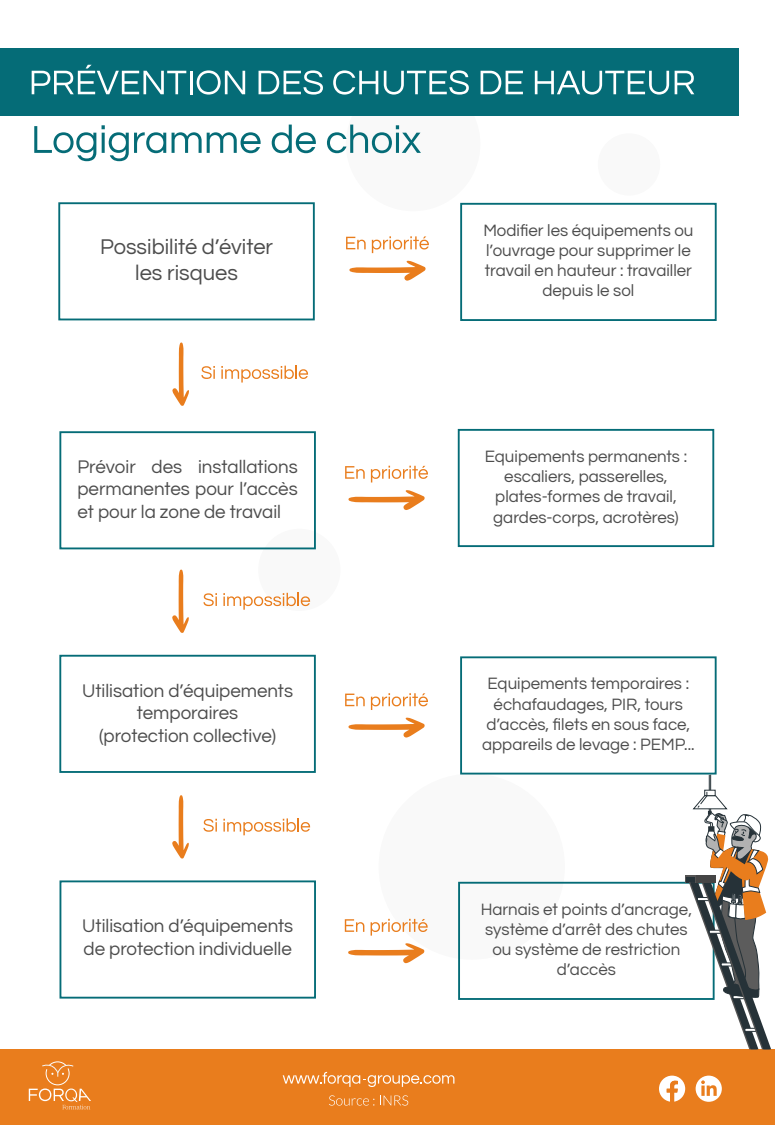
<style>
.page{position:relative;width:775px;height:1125px;background:#fff}
.page>*{position:absolute;margin:0;border:0;box-sizing:border-box;transform-origin:0 0}
.t1{font:21.88px/26.2px "Questrial";color:#4d4d4d;text-align:center}
.t2{font:18.75px/22.5px "Questrial";color:#4d4d4d;text-align:justify}
.t3{font:16.88px/20.2px "Questrial";color:#4d4d4d;text-align:center}
</style>
<div class="page">
<div style="left:346px;top:77px;width:134px;height:134px;background:#f9f9f9;border-radius:50%"></div>
<div style="left:0;top:48px;width:738px;height:67px;background:#056c77"></div>
<svg style="left:32px;top:65px;width:154px;height:29px"></svg>
<hr style="left:190px;top:71px;width:2px;height:23px;background:#fff">
<svg style="left:196px;top:70px;width:49px;height:25px"></svg>
<svg style="left:258px;top:70px;width:65px;height:25px"></svg>
<svg style="left:333px;top:70px;width:135px;height:25px"></svg>
<svg style="left:480px;top:71px;width:43px;height:23px"></svg>
<svg style="left:534px;top:71px;width:160px;height:24px"></svg>
<svg style="left:34px;top:125px;width:167px;height:36px"></svg>
<svg style="left:207px;top:132px;width:53px;height:21px"></svg>
<svg style="left:271px;top:125px;width:45px;height:28px"></svg>
<svg style="left:327px;top:125px;width:94px;height:28px"></svg>
<div style="left:378px;top:774px;width:186px;height:186px;background:#f9f9f9;border-radius:50%"></div>
<div style="left:597px;top:133px;width:63px;height:63px;background:#f9f9f9;border-radius:50%"></div>
<div style="left:258px;top:529px;width:82px;height:82px;background:#f9f9f9;border-radius:50%"></div>
<div style="left:59px;top:880px;width:257px;height:119px;border:2px solid #056c77"></div>
<div style="left:458px;top:882px;width:256px;height:118px;border:2px solid #056c77"></div>
<svg style="left:348px;top:717px;width:77px;height:21px"></svg>
<svg style="left:345px;top:694px;width:19px;height:12px"></svg>
<svg style="left:371px;top:693px;width:57px;height:17px"></svg>
<svg style="left:172px;top:342px;width:17px;height:64px"></svg>
<svg style="left:172px;top:569px;width:17px;height:64px"></svg>
<svg style="left:172px;top:795px;width:17px;height:64px"></svg>
<div style="left:58px;top:202px;width:257px;height:118px;border:2px solid #056c77"></div>
<div style="left:460px;top:203px;width:256px;height:118px;border:2px solid #056c77"></div>
<div style="left:457px;top:429px;width:257px;height:118px;border:2px solid #056c77"></div>
<div style="left:59px;top:431px;width:257px;height:118px;border:2px solid #056c77"></div>
<div style="left:59px;top:655px;width:257px;height:118px;border:2px solid #056c77"></div>
<div style="left:460px;top:656px;width:256px;height:119px;border:2px solid #056c77"></div>
<svg style="left:348px;top:490px;width:77px;height:20px"></svg>
<svg style="left:345px;top:466px;width:19px;height:13px"></svg>
<svg style="left:371px;top:466px;width:57px;height:17px"></svg>
<svg style="left:349px;top:260px;width:77px;height:21px"></svg>
<svg style="left:346px;top:237px;width:19px;height:12px"></svg>
<svg style="left:372px;top:236px;width:57px;height:17px"></svg>
<svg style="left:348px;top:943px;width:77px;height:21px"></svg>
<svg style="left:345px;top:919px;width:19px;height:13px"></svg>
<svg style="left:370px;top:919px;width:57px;height:17px"></svg>
<svg style="left:201px;top:366px;width:14px;height:13px"></svg>
<svg style="left:221px;top:366px;width:87px;height:17px"></svg>
<svg style="left:203px;top:593px;width:14px;height:13px"></svg>
<svg style="left:223px;top:593px;width:87px;height:17px"></svg>
<svg style="left:203px;top:819px;width:14px;height:13px"></svg>
<svg style="left:223px;top:818px;width:87px;height:17px"></svg>
<div style="left:0;top:1049px;width:774px;height:76px;background:#e97d1d"></div>
<svg style="left:329px;top:1095px;width:79px;height:11px"></svg>
<svg style="left:29px;top:1061px;width:62px;height:48px"></svg>
<div style="left:695px;top:1076px;width:26px;height:26px;background:#fff;border-radius:50%"></div>
<svg style="left:701px;top:1080px;width:15px;height:16px"></svg>
<svg style="left:659px;top:1076px;width:26px;height:26px"></svg>
<div style="left:685px;top:875px;width:20px;height:8px;background:#545454"></div>
<hr style="left:708px;top:775px;width:1px;height:37px;background:#263238">
<hr style="left:710px;top:775px;width:1px;height:37px;background:#263238">
<svg style="left:686px;top:791px;width:85px;height:258px"></svg>
<div style="left:695px;top:875px;width:20px;height:8px;background:#454545"></div>
<svg style="left:282px;top:1072px;width:172px;height:15px"></svg>
<p class="t1" style="left:100px;top:234px;width:174px">Possibilité d’éviter les risques</p>
<p class="t3" style="left:483px;top:221px;width:211px">Modifier les équipements ou l’ouvrage pour supprimer le travail en hauteur : travailler depuis le sol</p>
<p class="t2" style="left:77px;top:456px;width:222px">Prévoir des installations permanentes pour l’accès et pour la zone de travail</p>
<p class="t3" style="left:485px;top:447px;width:204px">Equipements permanents : escaliers, passerelles, plates-formes de travail, gardes-corps, acrotères)</p>
<p class="t2" style="left:82px;top:680px;width:212px;text-align:center">Utilisation d’équipements temporaires<br>(protection collective)</p>
<p class="t3" style="left:482px;top:674px;width:214px">Equipements temporaires : échafaudages, PIR, tours d’accès, filets en sous face, appareils de levage : PEMP...</p>
<p class="t2" style="left:82px;top:916px;width:212px">Utilisation d’équipements de protection individuelle</p>
<p class="t3" style="left:480px;top:900px;width:213px">Harnais et points d’ancrage, système d’arrêt des chutes ou système de restriction d’accès</p>
</div>
